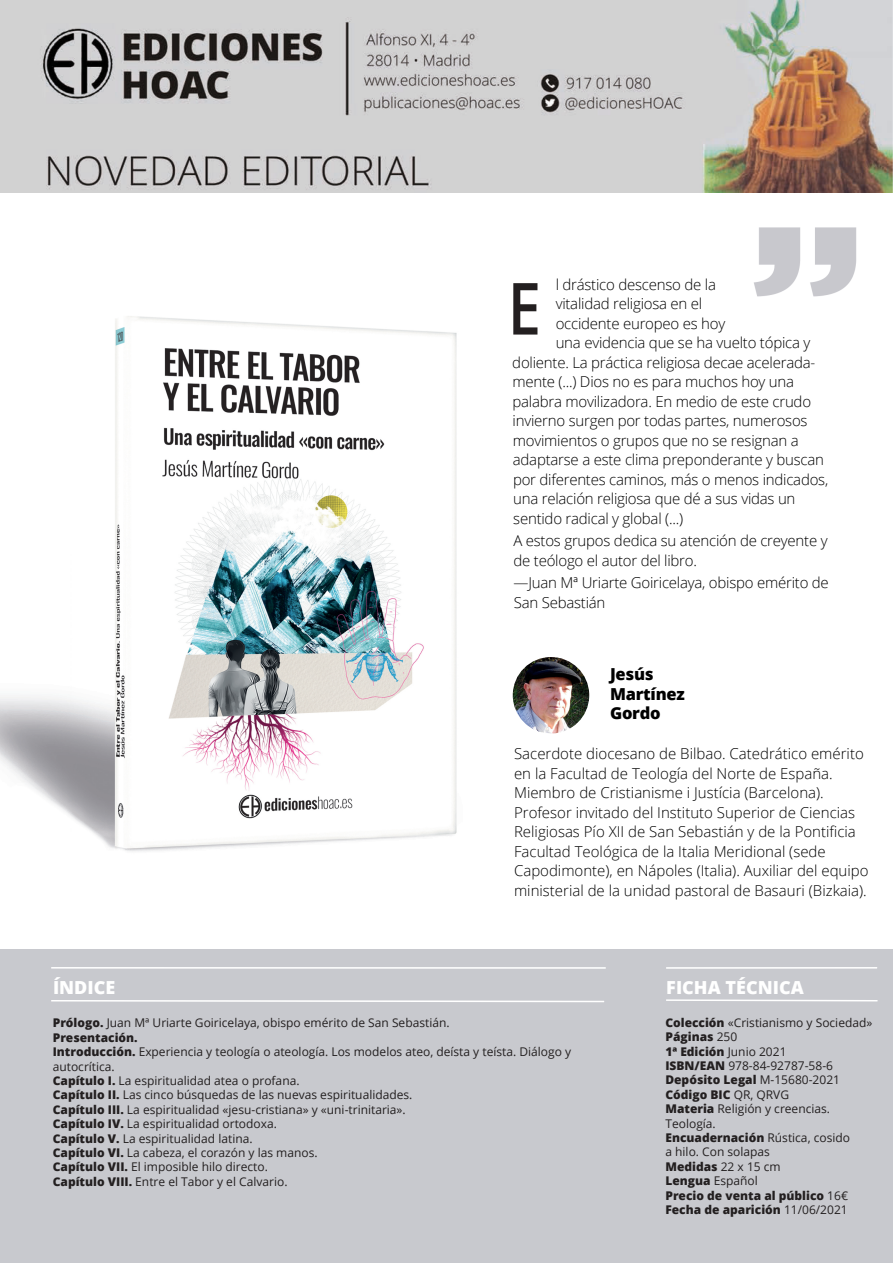
<style>
.page{position:relative;width:893px;height:1263px;background:#fff}
.page>*{position:absolute;margin:0;border:0;box-sizing:border-box;transform-origin:0 0}
.t1{font:600 72px "Open Sans";color:#231f20;scale:.83 1}
.t2{font:800 18px "Open Sans";color:#fff}
.t3{font:800 16.5px/19.5px "Open Sans";letter-spacing:-.015em;color:#000}
.t4{font:300 15px/19.5px "Open Sans";letter-spacing:-.015em;color:#000}
.t5{font:12px/14.4px "Open Sans";color:#231f20}
.s1{font-weight:800}
</style>
<div class="page">
<div style="left:0;top:950px;width:893px;height:313px;background:#c8c9ce"></div>
<hr style="left:51px;top:967px;width:555px;height:2px;background:#fff">
<svg style="left:51px;top:1000px;width:554px;height:3px"></svg>
<hr style="left:666px;top:967px;width:211px;height:2px;background:#fff">
<svg style="left:666px;top:999px;width:212px;height:3px"></svg>
<img style="left:754px;top:227px;width:103px;height:70px">
<img style="left:0;top:0;width:893px;height:193px">
<img style="left:0;top:316px;width:457px;height:536px">
<img style="left:513px;top:657px;width:76px;height:76px;border-radius:38px">
<p class="t4" style="left:556px;top:274px;width:162px">l drástico descenso de la</p>
<p class="t4" style="left:556px;top:294px;width:148px">vitalidad religiosa en el</p>
<p class="t4" style="left:556px;top:313px;width:171px">occidente europeo es hoy</p>
<p class="t4" style="left:556px;top:333px;width:256px">una evidencia que se ha vuelto tópica y</p>
<p class="t4" style="left:512px;top:352px;width:305px">doliente. La práctica religiosa decae acelerada-</p>
<p class="t4" style="left:512px;top:372px;width:283px">mente (...) Dios no es para muchos hoy una</p>
<p class="t4" style="left:512px;top:391px;width:300px">palabra movilizadora. En medio de este crudo</p>
<p class="t4" style="left:513px;top:411px;width:296px">invierno surgen por todas partes, numerosos</p>
<p class="t4" style="left:513px;top:430px;width:287px">movimientos o grupos que no se resignan a</p>
<p class="t4" style="left:513px;top:450px;width:313px">adaptarse a este clima preponderante y buscan</p>
<p class="t4" style="left:513px;top:469px;width:317px">por diferentes caminos, más o menos indicados,</p>
<p class="t4" style="left:513px;top:489px;width:284px">una relación religiosa que dé a sus vidas un</p>
<p class="t4" style="left:513px;top:508px;width:171px">sentido radical y global (...)</p>
<p class="t4" style="left:513px;top:531px;width:316px">A estos grupos dedica su atención de creyente y de teólogo el autor del libro.</p>
<p class="t4" style="left:514px;top:573px;width:317px">—Juan Mª Uriarte Goiricelaya, obispo emérito de<br>San Sebastián</p>
<h1 class="t1" style="left:508px;top:259px;width:42px">E</h1>
<p class="t3" style="left:610px;top:664px;width:76px">Jesús<br>Martínez<br>Gordo</p>
<p class="t4" style="left:514px;top:743px;width:356px">Sacerdote diocesano de Bilbao. Catedrático emérito en la Facultad de Teología del Norte de España.<br>Miembro de Cristianisme i Justícia (Barcelona).<br>Profesor invitado del Instituto Superior de Ciencias Religiosas Pío XII de San Sebastián y de la Pontificia Facultad Teológica de la Italia Meridional (sede Capodimonte), en Nápoles (Italia). Auxiliar del equipo ministerial de la unidad pastoral de Basauri (Bizkaia).</p>
<p class="t2" style="left:53px;top:973px;width:64px">ÍNDICE</p>
<p class="t2" style="left:666px;top:973px;width:139px">FICHA TÉCNICA</p>
<p class="t5" style="left:53px;top:1015px;width:520px"><span class="s1">Prólogo.</span> Juan Mª Uriarte Goiricelaya, obispo emérito de San Sebastián.<br><span class="s1">Presentación.<br>Introducción.</span> Experiencia y teología o ateología. Los modelos ateo, deísta y teísta. Diálogo y autocrítica.<br><span class="s1">Capítulo I.</span> La espiritualidad atea o profana.<br><span class="s1">Capítulo II.</span> Las cinco búsquedas de las nuevas espiritualidades.<br><span class="s1">Capítulo III.</span> La espiritualidad «jesu-cristiana» y «uni-trinitaria».<br><span class="s1">Capítulo IV.</span> La espiritualidad ortodoxa.<br><span class="s1">Capítulo V.</span> La espiritualidad latina.<br><span class="s1">Capítulo VI.</span> La cabeza, el corazón y las manos.<br><span class="s1">Capítulo VII.</span> El imposible hilo directo.<br><span class="s1">Capítulo VIII.</span> Entre el Tabor y el Calvario.</p>
<p class="t5" style="left:665px;top:1015px;width:208px"><span class="s1">Colección</span> «Cristianismo y Sociedad»<br><span class="s1">Páginas</span> 250<br><span class="s1">1ª Edición</span> Junio 2021<br><span class="s1">ISBN/EAN</span> 978-84-92787-58-6<br><span class="s1">Depósito Legal</span> M-15680-2021<br><span class="s1">Código BIC</span> QR, QRVG<br><span class="s1">Materia</span> Religión y creencias.<br>Teología.<br><span class="s1">Encuadernación</span> Rústica, cosido<br>a hilo. Con solapas<br><span class="s1">Medidas</span> 22 x 15 cm<br><span class="s1">Lengua</span> Español<br><span class="s1">Precio de venta al público</span> 16€<br><span class="s1">Fecha de aparición</span> 11/06/2021</p>
</div>
